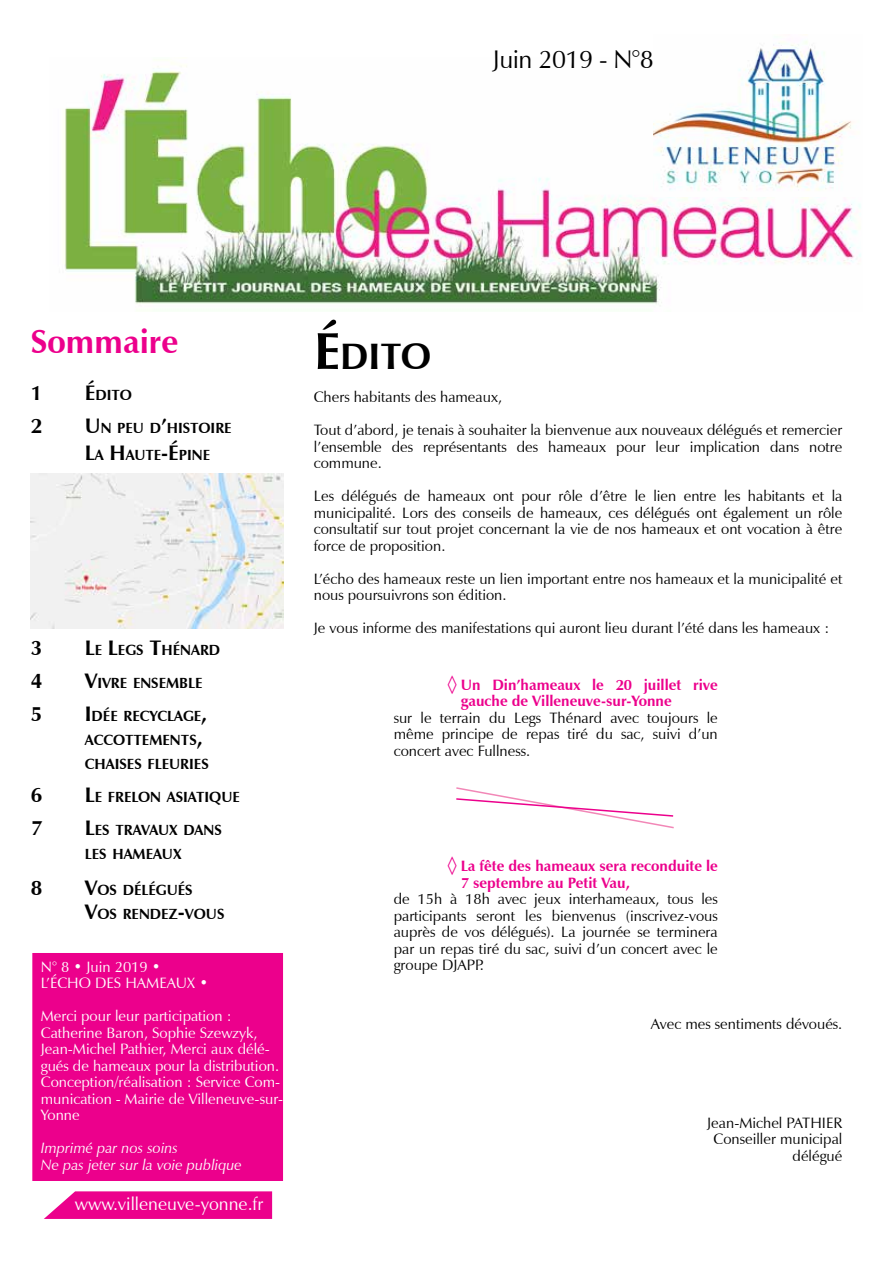
<style>
.page{position:relative;width:893px;height:1263px;background:#fff}
.page>*{position:absolute;margin:0;border:0;box-sizing:border-box;transform-origin:0 0}
.t1{font:700 36.75px "Zapf Humanist 601 BT";color:#000}
.t2{font:700 33px "Zapf Humanist 601 BT";color:#ec008c}
.t3{font:25.5px "Zapf Humanist 601 BT";letter-spacing:-.02em;color:#000}
.t4{font:700 21px "Zapf Humanist 601 BT";color:#000}
.t5{font:700 21px "Zapf Humanist 601 BT";color:#000}
.t6{font:18px "Zapf Humanist 601 BT";color:#fff}
.t7{font:15px/16.5px "Zapf Humanist 601 BT";color:#000;text-align:justify}
.t8{font:15px/16.5px "Zapf Humanist 601 BT";color:#fff}
.t9{font:700 15px/16.5px "Zapf Humanist 601 BT";color:#ec008c}
.t10{font:italic 15px/16.5px "Zapf Humanist 601 BT";color:#fff}
.t11{font:700 14.7px/24px "Zapf Humanist 601 BT";color:#000}
.s1{font-size:21px}
.s2{font-size:52.5px}
.s3{font-size:18px}
</style>
<div class="page">
<img style="left:64px;top:62px;width:797px;height:242px">
<div style="left:32px;top:952px;width:252px;height:230px;background:#ec008c"></div>
<div style="left:31px;top:951px;width:254px;height:231px;border:2px solid #fff"></div>
<img style="left:31px;top:474px;width:252px;height:155px">
<img style="left:654px;top:41px;width:207px;height:155px">
<svg style="left:44px;top:1191px;width:228px;height:28px;background:#ed1495"></svg>
<svg style="left:456px;top:787px;width:218px;height:42px"></svg>
<h3 class="t3" style="left:493px;top:44px;width:163px">Juin 2019 - N°8</h3>
<h2 class="t2" style="left:31px;top:322px;width:149px">Sommaire</h2>
<h3 class="t5" style="left:31px;top:380px;width:13px">1</h3>
<p class="t11" style="left:85px;top:383px;width:48px"><span class="s1">É</span>DITO</p>
<h3 class="t4" style="left:31px;top:413px;width:13px">2</h3>
<p class="t11" style="left:85px;top:414px;width:148px;line-height:27px"><span class="s1">U</span>N PEU D<span class="s1">’</span>HISTOIRE<br><span class="s1">L</span>A <span class="s1">H</span>AUTE<span class="s1">-</span><span class="s1">É</span>PINE</p>
<h3 class="t4" style="left:31px;top:635px;width:13px">3</h3>
<p class="t11" style="left:85px;top:638px;width:137px"><span class="s1">L</span>E <span class="s1">L</span>EGS <span class="s1">T</span>HÉNARD</p>
<h3 class="t4" style="left:31px;top:668px;width:13px">4</h3>
<p class="t11" style="left:85px;top:671px;width:119px"><span class="s1">V</span>IVRE ENSEMBLE</p>
<p class="t11" style="left:85px;top:704px;width:125px;text-indent:-54px"><span class="s1">5 I</span> DÉE RECYCLAGE<span class="s1">,<br></span>ACCOTTEMENTS<span class="s1">,<br></span>CHAISES FLEURIES</p>
<h3 class="t4" style="left:31px;top:782px;width:13px">6</h3>
<p class="t11" style="left:85px;top:785px;width:157px"><span class="s1">L</span>E FRELON ASIATIQUE</p>
<h3 class="t4" style="left:31px;top:815px;width:13px">7</h3>
<p class="t11" style="left:85px;top:818px;width:139px"><span class="s1">L</span>ES TRAVAUX DANS<br>LES HAMEAUX</p>
<h3 class="t4" style="left:31px;top:875px;width:13px">8</h3>
<p class="t11" style="left:85px;top:878px;width:141px"><span class="s1">V</span>OS DÉLÉGUÉS<br><span class="s1">V</span>OS RENDEZ<span class="s1">-</span>VOUS</p>
<p class="t8" style="left:41px;top:958px;width:169px">N° 8 • Juin 2019 •<br>L’ÉCHO DES HAMEAUX •</p>
<p class="t8" style="left:41px;top:1008px;width:244px">Merci pour leur participation :<br>Catherine Baron, Sophie Szewzyk,<br>Jean-Michel Pathier, Merci aux délé&shy;gués de hameaux pour la distribution.<br>Conception/réalisation : Service Com&shy;munication - Mairie de Villeneuve-sur-<br>Yonne</p>
<p class="t10" style="left:41px;top:1140px;width:203px">Imprimé par nos soins<br>Ne pas jeter sur la voie publique</p>
<p class="t6" style="left:75px;top:1193px;width:190px">www.villeneuve-yonne.fr</p>
<h1 class="t1" style="left:314px;top:334px;width:119px"><span class="s2">É</span>DITO</h1>
<p class="t7" style="left:314px;top:389px;width:190px">Chers habitants des hameaux,</p>
<p class="t7" style="left:314px;top:422px;width:530px">Tout d’abord, je tenais à souhaiter la bienvenue aux nouveaux délégués et remercier l’ensemble des représentants des hameaux pour leur implication dans notre commune.</p>
<p class="t7" style="left:314px;top:488px;width:530px">Les délégués de hameaux ont pour rôle d’être le lien entre les habitants et la municipalité. Lors des conseils de hameaux, ces délégués ont également un rôle consultatif sur tout projet concernant la vie de nos hameaux et ont vocation à être force de proposition.</p>
<p class="t7" style="left:314px;top:570px;width:530px">L’écho des hameaux reste un lien important entre nos hameaux et la municipalité et nous poursuivrons son édition.</p>
<p class="t7" style="left:314px;top:620px;width:517px">Je vous informe des manifestations qui auront lieu durant l’été dans les hameaux :</p>
<p class="t9" style="left:461px;top:676px;width:259px;text-indent:-13px"><span class="s3">◊</span> Un Din’hameaux le 20 juillet rive gauche de Villeneuve-sur-Yonne</p>
<p class="t7" style="left:394px;top:709px;width:326px">sur le terrain du Legs Thénard avec toujours le même principe de repas tiré du sac, suivi d’un concert avec Fullness.</p>
<p class="t9" style="left:461px;top:858px;width:259px;text-indent:-13px"><span class="s3">◊</span> La fête des hameaux sera reconduite le<br>7 septembre au Petit Vau,</p>
<p class="t7" style="left:394px;top:891px;width:326px">de 15h à 18h avec jeux interhameaux, tous les participants seront les bienvenus (inscrivez-vous auprès de vos délégués). La journée se terminera par un repas tiré du sac, suivi d’un concert avec le groupe DJAPP.</p>
<p class="t7" style="left:651px;top:1016px;width:193px">Avec mes sentiments dévoués.</p>
<p class="t7" style="left:707px;top:1114px;width:137px;text-align:right">Jean-Michel PATHIER<br>Conseiller municipal délégué</p>
</div>
